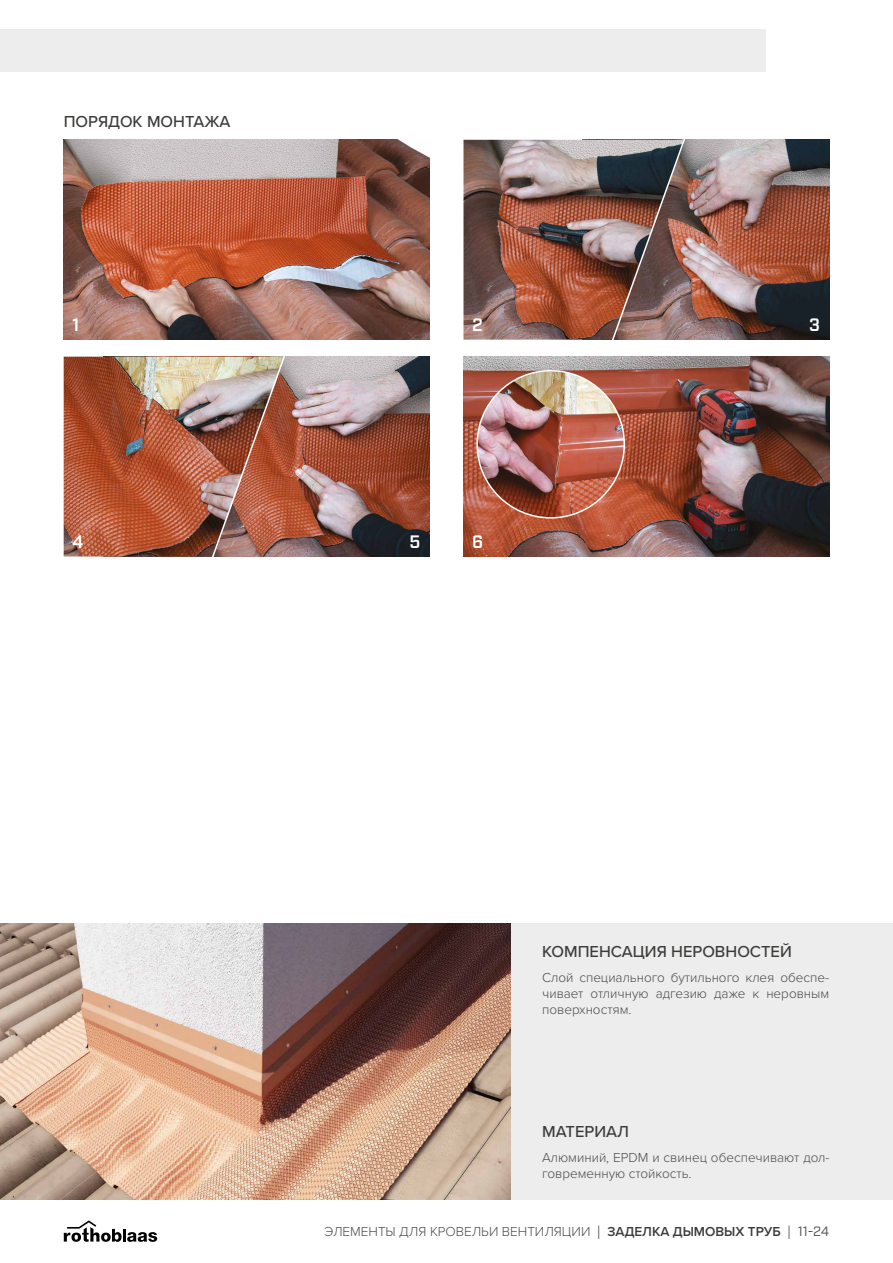
<style>
.page{position:relative;width:893px;height:1263px;background:#fff}
.page>*{position:absolute;margin:0;border:0;box-sizing:border-box;transform-origin:0 0}
.t1{font:600 18px "Industry";color:#fff}
.t2{font:500 16.5px "Proxima Nova";color:#3c3c3b}
.t3{font:300 13.5px/16.2px "Proxima Nova";color:#4a4a49}
.s1{font-family:"Industry";font-weight:400}
.s2{font-weight:600;color:#3c3c3b}
</style>
<div class="page">
<div style="left:0;top:29px;width:765px;height:42px;background:#ededed"></div>
<div style="left:0;top:923px;width:893px;height:276px;background:#ededed"></div>
<img style="left:0;top:923px;width:510px;height:276px">
<img style="left:64px;top:140px;width:365px;height:200px">
<img style="left:689px;top:140px;width:140px;height:200px">
<img style="left:463px;top:140px;width:146px;height:200px">
<img style="left:463px;top:357px;width:366px;height:199px">
<img style="left:287px;top:357px;width:142px;height:199px">
<img style="left:64px;top:357px;width:143px;height:199px">
<img style="left:477px;top:371px;width:147px;height:147px;border-radius:74px">
<svg style="left:64px;top:1220px;width:93px;height:22px"></svg>
<img style="left:207px;top:356px;width:80px;height:201px">
<img style="left:609px;top:139px;width:80px;height:201px">
<p class="t2" style="left:64px;top:109px;width:168px">ПОРЯДОК МОНТАЖА</p>
<h1 class="t1" style="left:72px;top:314px;width:9px">1</h1>
<h1 class="t1" style="left:72px;top:531px;width:13px">4</h1>
<h1 class="t1" style="left:472px;top:314px;width:12px">2</h1>
<h1 class="t1" style="left:809px;top:314px;width:12px">3</h1>
<h1 class="t1" style="left:409px;top:531px;width:12px">5</h1>
<h1 class="t1" style="left:472px;top:531px;width:13px">6</h1>
<p class="t2" style="left:542px;top:939px;width:251px">КОМПЕНСАЦИЯ НЕРОВНОСТЕЙ</p>
<p class="t3" style="left:542px;top:968px;width:289px;text-align:justify">Слой специального бутильного клея обеспе&shy;чивает отличную адгезию даже к неровным поверхностям.</p>
<p class="t2" style="left:542px;top:1119px;width:88px">МАТЕРИАЛ</p>
<p class="t3" style="left:542px;top:1148px;width:289px">Алюминий, EPDM и свинец обеспечивают дол&shy;говременную стойкость.</p>
<p class="t3" style="left:325px;top:1223px;width:506px">ЭЛЕМЕНТЫ ДЛЯ КРОВЕЛЬИ ВЕНТИЛЯЦИИ <span class="s1">|</span> <span class="s2">ЗАДЕЛКА ДЫМОВЫХ ТРУБ</span> <span class="s1">| 11-24</span></p>
</div>
